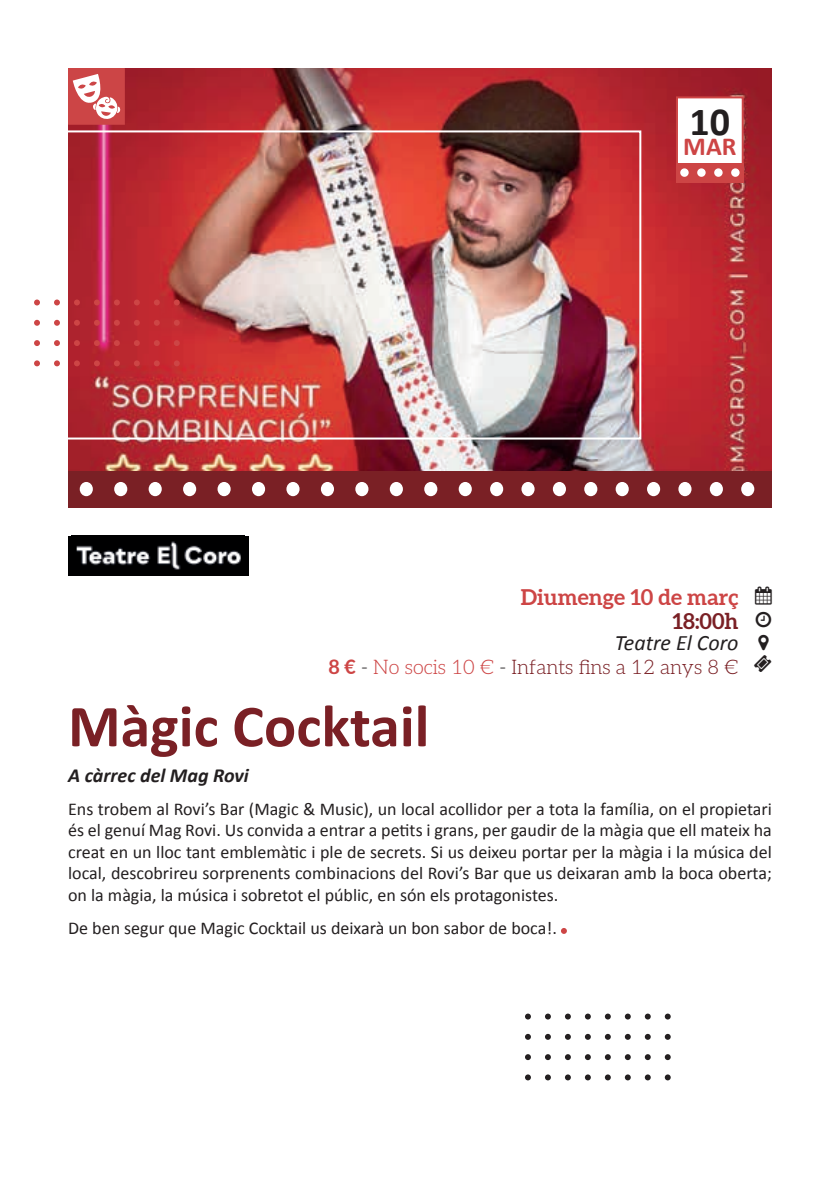
<style>
.page{position:relative;width:840px;height:1191px;background:#fff}
.page>*{position:absolute;margin:0;border:0;box-sizing:border-box;transform-origin:0 0}
.t1{font:700 60px "Calibri";color:#7a2025}
.t2{font:700 40px "Calibri";color:#231f20}
.t3{font:700 26px "Calibri";color:#cd4545}
.t4{font:700 22px "Aleo";color:#cd4545}
.t5{font:italic 22px "Calibri";color:#231f20}
.t6{font:700 22px "Aleo";color:#7a2025}
.t7{font:300 20px "Aleo";color:#7a2025}
.t8{font:italic 700 20px "Calibri";color:#231f20}
.t9{font:18px/21.6px "Calibri";color:#231f20;text-align:justify}
.s1{font-weight:700;color:#cd4545}
.s2{color:#231f20}
.s3{color:#cd4545}
</style>
<div class="page">
<img style="left:68px;top:68px;width:703px;height:403px">
<div style="left:675px;top:96px;width:68px;height:87px;background:#fff;border:2px solid #cd4545"></div>
<div style="left:675px;top:163px;width:68px;height:20px;background:#cd4545"></div>
<svg style="left:730px;top:168px;width:9px;height:9px"></svg>
<svg style="left:713px;top:168px;width:9px;height:9px"></svg>
<svg style="left:696px;top:168px;width:9px;height:9px"></svg>
<svg style="left:679px;top:168px;width:9px;height:9px"></svg>
<div style="left:68px;top:471px;width:703px;height:36px;background:#7a2025"></div>
<div style="left:458px;top:482px;width:13px;height:14px;background:#fff;border-radius:50%"></div>
<div style="left:424px;top:482px;width:13px;height:14px;background:#fff;border-radius:50%"></div>
<div style="left:389px;top:482px;width:13px;height:14px;background:#fff;border-radius:50%"></div>
<div style="left:355px;top:482px;width:13px;height:14px;background:#fff;border-radius:50%"></div>
<div style="left:321px;top:482px;width:13px;height:14px;background:#fff;border-radius:50%"></div>
<div style="left:286px;top:482px;width:13px;height:14px;background:#fff;border-radius:50%"></div>
<div style="left:252px;top:482px;width:13px;height:14px;background:#fff;border-radius:50%"></div>
<div style="left:217px;top:482px;width:13px;height:14px;background:#fff;border-radius:50%"></div>
<div style="left:183px;top:482px;width:13px;height:14px;background:#fff;border-radius:50%"></div>
<div style="left:148px;top:482px;width:14px;height:14px;background:#fff;border-radius:50%"></div>
<div style="left:114px;top:482px;width:13px;height:14px;background:#fff;border-radius:50%"></div>
<div style="left:80px;top:482px;width:13px;height:14px;background:#fff;border-radius:50%"></div>
<div style="left:490px;top:482px;width:13px;height:14px;background:#fff;border-radius:50%"></div>
<div style="left:521px;top:482px;width:13px;height:14px;background:#fff;border-radius:50%"></div>
<div style="left:552px;top:482px;width:13px;height:14px;background:#fff;border-radius:50%"></div>
<div style="left:584px;top:482px;width:13px;height:14px;background:#fff;border-radius:50%"></div>
<div style="left:615px;top:482px;width:13px;height:14px;background:#fff;border-radius:50%"></div>
<div style="left:646px;top:482px;width:13px;height:14px;background:#fff;border-radius:50%"></div>
<div style="left:678px;top:482px;width:13px;height:14px;background:#fff;border-radius:50%"></div>
<div style="left:709px;top:482px;width:13px;height:14px;background:#fff;border-radius:50%"></div>
<div style="left:740px;top:482px;width:13px;height:14px;background:#fff;border-radius:50%"></div>
<svg style="left:561px;top:928px;width:5px;height:6px"></svg>
<svg style="left:525px;top:1013px;width:5px;height:6px"></svg>
<svg style="left:545px;top:1013px;width:5px;height:6px"></svg>
<svg style="left:564px;top:1013px;width:6px;height:6px"></svg>
<svg style="left:584px;top:1013px;width:6px;height:6px"></svg>
<svg style="left:604px;top:1013px;width:6px;height:6px"></svg>
<svg style="left:624px;top:1013px;width:6px;height:6px"></svg>
<svg style="left:644px;top:1013px;width:6px;height:6px"></svg>
<svg style="left:664px;top:1013px;width:6px;height:6px"></svg>
<svg style="left:525px;top:1033px;width:5px;height:6px"></svg>
<svg style="left:545px;top:1033px;width:5px;height:6px"></svg>
<svg style="left:565px;top:1033px;width:5px;height:6px"></svg>
<svg style="left:584px;top:1033px;width:6px;height:6px"></svg>
<svg style="left:604px;top:1033px;width:6px;height:6px"></svg>
<svg style="left:624px;top:1033px;width:6px;height:6px"></svg>
<svg style="left:644px;top:1033px;width:6px;height:6px"></svg>
<svg style="left:664px;top:1033px;width:6px;height:6px"></svg>
<svg style="left:525px;top:1054px;width:5px;height:6px"></svg>
<svg style="left:545px;top:1054px;width:5px;height:6px"></svg>
<svg style="left:565px;top:1054px;width:5px;height:6px"></svg>
<svg style="left:584px;top:1054px;width:6px;height:6px"></svg>
<svg style="left:604px;top:1054px;width:6px;height:6px"></svg>
<svg style="left:624px;top:1054px;width:6px;height:6px"></svg>
<svg style="left:644px;top:1054px;width:6px;height:6px"></svg>
<svg style="left:664px;top:1054px;width:6px;height:6px"></svg>
<svg style="left:525px;top:1074px;width:5px;height:6px"></svg>
<svg style="left:545px;top:1074px;width:5px;height:6px"></svg>
<svg style="left:564px;top:1074px;width:6px;height:6px"></svg>
<svg style="left:584px;top:1074px;width:6px;height:6px"></svg>
<svg style="left:604px;top:1074px;width:6px;height:6px"></svg>
<svg style="left:624px;top:1074px;width:6px;height:6px"></svg>
<svg style="left:644px;top:1074px;width:6px;height:6px"></svg>
<svg style="left:664px;top:1074px;width:6px;height:6px"></svg>
<svg style="left:34px;top:299px;width:6px;height:6px"></svg>
<svg style="left:54px;top:299px;width:6px;height:6px"></svg>
<svg style="left:74px;top:299px;width:6px;height:6px"></svg>
<svg style="left:94px;top:299px;width:6px;height:6px"></svg>
<svg style="left:114px;top:299px;width:6px;height:6px"></svg>
<svg style="left:134px;top:299px;width:6px;height:6px"></svg>
<svg style="left:154px;top:299px;width:6px;height:6px"></svg>
<svg style="left:174px;top:299px;width:6px;height:6px"></svg>
<svg style="left:34px;top:320px;width:6px;height:6px"></svg>
<svg style="left:54px;top:320px;width:6px;height:6px"></svg>
<svg style="left:74px;top:320px;width:6px;height:6px"></svg>
<svg style="left:94px;top:320px;width:6px;height:6px"></svg>
<svg style="left:114px;top:320px;width:6px;height:6px"></svg>
<svg style="left:134px;top:320px;width:6px;height:6px"></svg>
<svg style="left:154px;top:320px;width:6px;height:6px"></svg>
<svg style="left:174px;top:320px;width:6px;height:6px"></svg>
<svg style="left:34px;top:340px;width:6px;height:6px"></svg>
<svg style="left:54px;top:340px;width:6px;height:6px"></svg>
<svg style="left:74px;top:340px;width:6px;height:6px"></svg>
<svg style="left:94px;top:340px;width:6px;height:6px"></svg>
<svg style="left:114px;top:340px;width:6px;height:6px"></svg>
<svg style="left:134px;top:340px;width:6px;height:6px"></svg>
<svg style="left:154px;top:340px;width:6px;height:6px"></svg>
<svg style="left:174px;top:340px;width:6px;height:6px"></svg>
<svg style="left:34px;top:360px;width:6px;height:6px"></svg>
<svg style="left:54px;top:360px;width:6px;height:6px"></svg>
<svg style="left:74px;top:360px;width:6px;height:6px"></svg>
<svg style="left:94px;top:360px;width:6px;height:6px"></svg>
<svg style="left:114px;top:360px;width:6px;height:6px"></svg>
<svg style="left:134px;top:360px;width:6px;height:6px"></svg>
<svg style="left:154px;top:360px;width:6px;height:6px"></svg>
<svg style="left:174px;top:360px;width:6px;height:6px"></svg>
<div style="left:68px;top:535px;width:180px;height:40px;background:#000001"></div>
<img style="left:76px;top:541px;width:165px;height:29px">
<div style="left:62px;top:130px;width:579px;height:309px;border:2px solid #fff"></div>
<div style="left:69px;top:69px;width:55px;height:55px;background:#cc4546"></div>
<div style="left:68px;top:68px;width:57px;height:57px;border:1px solid #cc4546"></div>
<svg style="left:73px;top:74px;width:47px;height:45px"></svg>
<h2 class="t2" style="left:689px;top:96px;width:42px">10</h2>
<h3 class="t3" style="left:683px;top:130px;width:55px">MAR</h3>
<p class="t4" style="left:520px;top:583px;width:219px">Diumenge 10 de març</p>
<p class="t6" style="left:672px;top:607px;width:67px">18:00h</p>
<p class="t5" style="left:614px;top:629px;width:125px">Teatre El Coro</p>
<p class="t7" style="left:328px;top:651px;width:411px"><span class="s1">8 €</span> <span class="s2">-</span> <span class="s3">No socis 10 €</span> <span class="s2">-</span> Infants fins a 12 anys 8 €</p>
<h1 class="t1" style="left:68px;top:688px;width:362px">Màgic Cocktail</h1>
<p class="t8" style="left:68px;top:762px;width:182px">A càrrec del Mag Rovi</p>
<p class="t9" style="left:68px;top:797px;width:704px">Ens trobem al Rovi’s Bar (Magic &amp; Music), un local acollidor per a tota la família, on el propietari és el genuí Mag Rovi. Us convida a entrar a petits i grans, per gaudir de la màgia que ell mateix ha creat en un lloc tant emblemàtic i ple de secrets. Si us deixeu portar per la màgia i la música del local, descobrireu sorprenents combinacions del Rovi’s Bar que us deixaran amb la boca oberta; on la màgia, la música i sobretot el públic, en són els protagonistes.</p>
<p class="t9" style="left:68px;top:916px;width:490px">De ben segur que Magic Cocktail us deixarà un bon sabor de boca!.</p>
</div>
